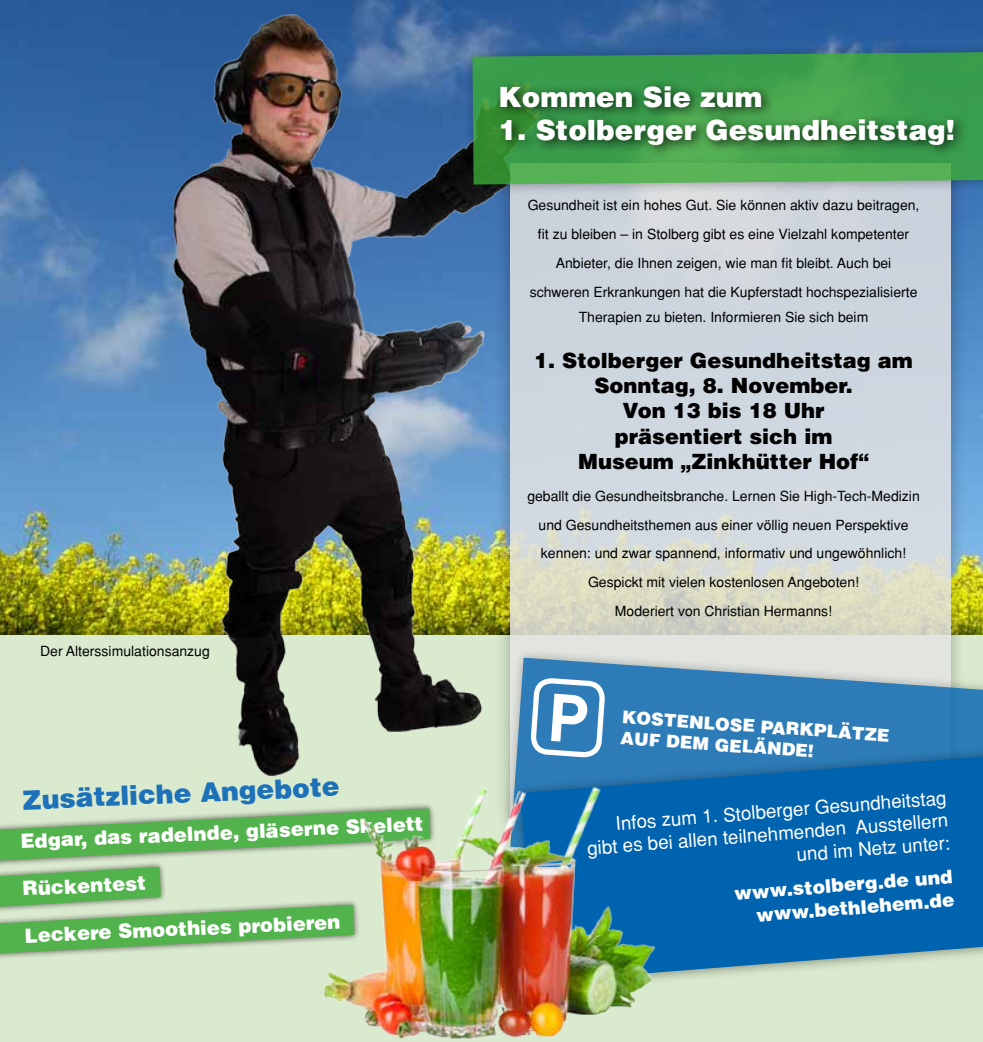
<style>
.page{position:relative;width:983px;height:1042px;background:#fff}
.page>*{position:absolute;margin:0;border:0;box-sizing:border-box;transform-origin:0 0}
.t1{font:900 27.82px "Helvetica";color:#fff}
.t2{font:900 26.6px "Helvetica";color:#1d71b8}
.t3{font:900 21px/25.2px "Helvetica";color:#000;text-align:center}
.t4{font:900 19.6px "Helvetica";color:#fff}
.t5{font:18.9px/22.2px "Helvetica";color:#fff;text-align:right}
.t6{font:900 18.9px/23.3px "Helvetica";color:#fff;text-align:right}
.t7{font:900 17.5px "Helvetica";color:#fff}
.t8{font:14px/28.7px "Helvetica";color:#000;text-align:center}
</style>
<div class="page">
<img style="left:0;top:0;width:982px;height:608px">
<div style="left:0;top:635px;width:982px;height:407px;background:#daeacf"></div>
<img style="left:105px;top:0;width:557px;height:776px">
<div style="left:493px;top:147px;width:473px;height:692px;background:#000;opacity:.35"></div>
<svg style="left:510px;top:197px;width:440px;height:451px;fill:#cfd7de"></svg>
<svg style="left:0;top:811px;width:287px;height:49px"></svg>
<div style="left:0;top:860px;width:167px;height:54px;background:#000;opacity:.75"></div>
<div style="left:0;top:898px;width:361px;height:62px;background:#000;opacity:.75"></div>
<svg style="left:0;top:867px;width:287px;height:87px"></svg>
<div style="left:500px;top:648px;width:482px;height:246px;background:#000;opacity:.4"></div>
<svg style="left:510px;top:658px;width:472px;height:109px;fill:#2d7cb8"></svg>
<div style="left:511px;top:745px;width:471px;height:249px;background:#000;opacity:.4"></div>
<svg style="left:520px;top:756px;width:462px;height:226px;fill:#0063af"></svg>
<img style="left:287px;top:767px;width:398px;height:272px">
<div style="left:462px;top:42px;width:520px;height:155px;background:#000;opacity:.4"></div>
<svg style="left:472px;top:52px;width:510px;height:132px;fill:#399d4c"></svg>
<div style="left:493px;top:79px;width:474px;height:79px;background:#000;opacity:.75"></div>
<img style="left:528px;top:675px;width:79px;height:211px">
<p class="t8" style="left:40px;top:637px;width:171px">Der Alterssimulationsanzug</p>
<h2 class="t2" style="left:22px;top:784px;width:319px;rotate:-3deg">Zusätzliche Angebote</h2>
<h3 class="t4" style="left:20px;top:830px;width:404px;rotate:-3deg">Edgar, das radelnde, gläserne Skelett</h3>
<h3 class="t4" style="left:22px;top:876px;width:125px;rotate:-3deg">Rückentest</h3>
<h3 class="t4" style="left:24px;top:924px;width:317px;rotate:-3deg">Leckere Smoothies probieren</h3>
<h1 class="t1" style="left:498px;top:79px;width:265px">Kommen Sie zum</h1>
<h1 class="t1" style="left:498px;top:112px;width:458px">1. Stolberger Gesundheitstag!</h1>
<p class="t8" style="left:527px;top:191px;width:393px">Gesundheit ist ein hohes Gut. Sie können aktiv dazu beitragen, fit zu bleiben – in Stolberg gibt es eine Vielzahl kompetenter Anbieter, die Ihnen zeigen, wie man fit bleibt. Auch bei schweren Erkrankungen hat die Kupferstadt hochspezialisierte</p>
<p class="t8" style="left:578px;top:302px;width:291px">Therapien zu bieten. Informieren Sie sich beim</p>
<h3 class="t3" style="left:534px;top:347px;width:380px">1. Stolberger Gesundheitstag am<br>Sonntag, 8. November.<br>Von 13 bis 18 Uhr<br>präsentiert sich im<br>Museum „Zinkhütter Hof“</h3>
<p class="t8" style="left:527px;top:481px;width:394px">geballt die Gesundheitsbranche. Lernen Sie High-Tech-Medizin und Gesundheitsthemen aus einer völlig neuen Perspektive kennen: und zwar spannend, informativ und ungewöhnlich!<br>Gespickt mit vielen kostenlosen Angeboten!<br>Moderiert von Christian Hermanns!</p>
<p class="t7" style="left:622px;top:705px;width:269px;rotate:4deg">KOSTENLOSE PARKPLÄTZE</p>
<p class="t7" style="left:621px;top:726px;width:195px;rotate:4deg">AUF DEM GELÄNDE!</p>
<h3 class="t5" style="left:584px;top:813px;width:363px;rotate:-4deg">Infos zum 1. Stolberger Gesundheitstag gibt es bei allen teilnehmenden Ausstellern und im Netz unter:</h3>
<h3 class="t6" style="left:733px;top:880px;width:220px;rotate:-4deg">www.stolberg.de und www.bethlehem.de</h3>
</div>
